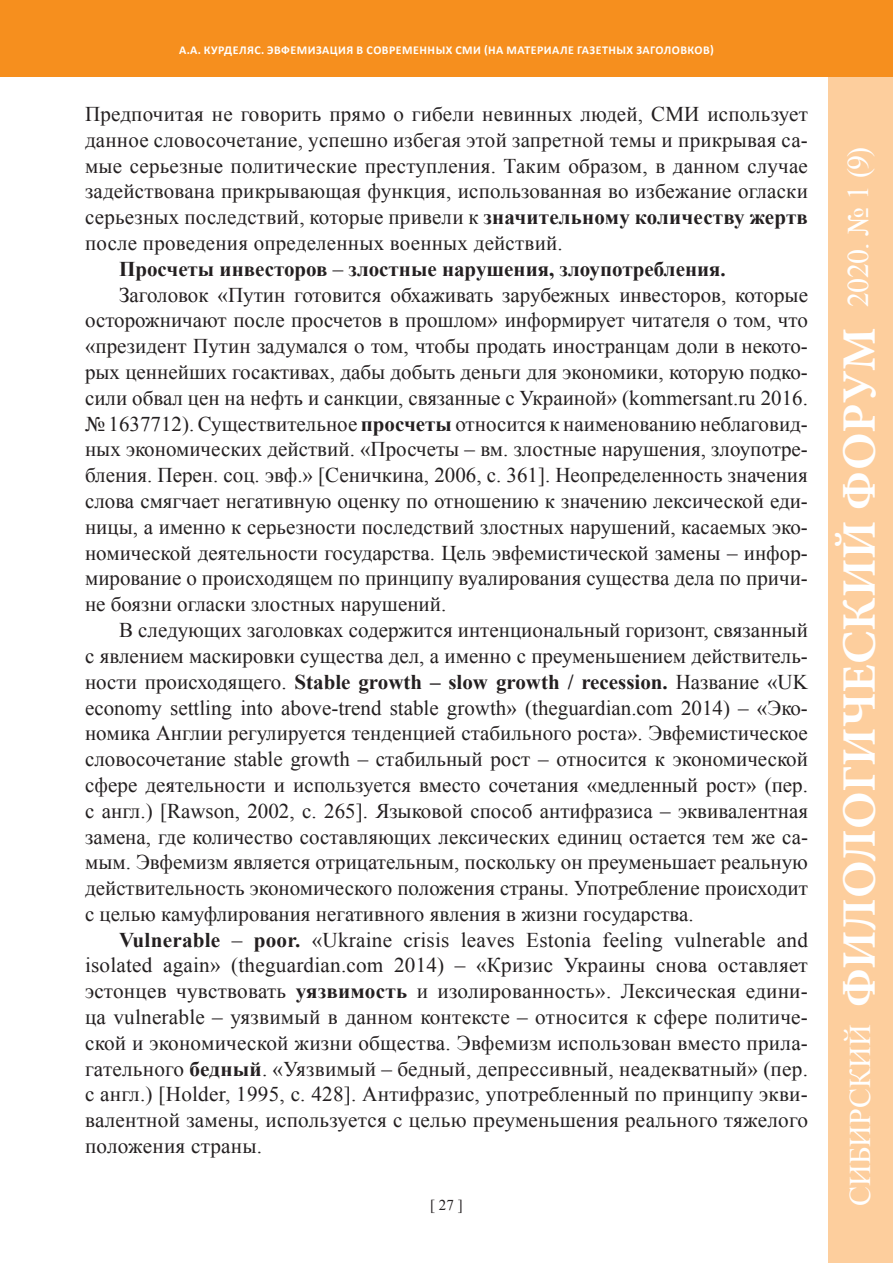
<style>
.page{position:relative;width:893px;height:1263px;background:#fff}
.page>*{position:absolute;margin:0;border:0;box-sizing:border-box;transform-origin:0 0}
.t1{font:700 48px "Minion Pro";color:#fff}
.t2{font:30px "Times New Roman";letter-spacing:-.005em;color:#fff}
.t3{font:21px "Times New Roman";color:#231f20}
.t4{font:700 21px "Times New Roman";color:#231f20}
.t5{font:15px "Times New Roman";color:#231f20}
.t6{font:700 12px "Calibri";letter-spacing:.04em;color:#fff}
.s1{font-weight:700}
.s2{font-weight:400}
</style>
<div class="page">
<div style="left:828px;top:0;width:65px;height:1263px;background:#fdce9d"></div>
<div style="left:0;top:0;width:893px;height:77px;background:#f68f1e"></div>
<p class="t6" style="left:179px;top:43px;width:54px">А.А. Курделяс</p>
<p class="t6" style="left:261px;top:43px;width:454px">. ЭВФЕМИЗАЦИЯ В СОВРЕМЕННЫХ СМИ (НА МАТЕРИАЛЕ ГАЗЕТНЫХ ЗАГОЛОВКОВ)</p>
<p class="t3" style="left:85px;top:100px;width:724px">Предпочитая не говорить прямо о гибели невинных людей, СМИ использует</p>
<p class="t3" style="left:85px;top:126px;width:724px">данное словосочетание, успешно избегая этой запретной темы и прикрывая са-</p>
<p class="t3" style="left:85px;top:151px;width:724px">мые серьезные политические преступления. Таким образом, в данном случае</p>
<p class="t3" style="left:85px;top:177px;width:724px">задействована прикрывающая функция, использованная во избежание огласки</p>
<p class="t3" style="left:85px;top:203px;width:724px">серьезных последствий, которые привели к <span class="s1">значительному количеству жертв</span></p>
<p class="t3" style="left:85px;top:229px;width:479px">после проведения определенных военных действий.</p>
<p class="t4" style="left:119px;top:254px;width:608px">Просчеты инвесторов <span class="s2">–</span> злостные нарушения, злоупотребления.</p>
<p class="t3" style="left:119px;top:280px;width:690px">Заголовок «Путин готовится обхаживать зарубежных инвесторов, которые</p>
<p class="t3" style="left:85px;top:306px;width:724px">осторожничают после просчетов в прошлом» информирует читателя о том, что</p>
<p class="t3" style="left:85px;top:332px;width:724px">«президент Путин задумался о том, чтобы продать иностранцам доли в некото-</p>
<p class="t3" style="left:85px;top:358px;width:724px">рых ценнейших госактивах, дабы добыть деньги для экономики, которую подко-</p>
<p class="t3" style="left:85px;top:384px;width:724px">сили обвал цен на нефть и санкции, связанные с Украиной» (kommersant.ru 2016.</p>
<p class="t3" style="left:85px;top:409px;width:724px">№ 1637712). Существительное <span class="s1">просчеты</span> относится к наименованию неблаговид-</p>
<p class="t3" style="left:85px;top:435px;width:724px">ных экономических действий. «Просчеты – вм. злостные нарушения, злоупотре-</p>
<p class="t3" style="left:85px;top:461px;width:724px">бления. Перен. соц. эвф.» [Сеничкина, 2006, с. 361]. Неопределенность значения</p>
<p class="t3" style="left:85px;top:487px;width:724px">слова смягчает негативную оценку по отношению к значению лексической еди-</p>
<p class="t3" style="left:85px;top:513px;width:724px">ницы, а именно к серьезности последствий злостных нарушений, касаемых эко-</p>
<p class="t3" style="left:85px;top:538px;width:724px">номической деятельности государства. Цель эвфемистической замены – инфор-</p>
<p class="t3" style="left:85px;top:564px;width:724px">мирование о происходящем по принципу вуалирования существа дела по причи-</p>
<p class="t3" style="left:85px;top:590px;width:363px">не боязни огласки злостных нарушений.</p>
<p class="t3" style="left:119px;top:616px;width:690px">В следующих заголовках содержится интенциональный горизонт, связанный</p>
<p class="t3" style="left:85px;top:642px;width:724px">с явлением маскировки существа дел, а именно с преуменьшением действитель-</p>
<p class="t4" style="left:85px;top:667px;width:724px"><span class="s2">ности происходящего.</span> Stable growth – slow growth / recession. <span class="s2">Название «UK</span></p>
<p class="t3" style="left:85px;top:693px;width:724px">economy settling into above-trend stable growth» (theguardian.com 2014) – «Эко-</p>
<p class="t3" style="left:85px;top:719px;width:724px">номика Англии регулируется тенденцией стабильного роста». Эвфемистическое</p>
<p class="t3" style="left:85px;top:745px;width:724px">словосочетание stable growth – стабильный рост – относится к экономической</p>
<p class="t3" style="left:85px;top:771px;width:724px">сфере деятельности и используется вместо сочетания «медленный рост» (пер.</p>
<p class="t3" style="left:85px;top:797px;width:724px">с англ.) [Rawson, 2002, с. 265]. Языковой способ антифразиса – эквивалентная</p>
<p class="t3" style="left:85px;top:822px;width:724px">замена, где количество составляющих лексических единиц остается тем же са-</p>
<p class="t3" style="left:85px;top:848px;width:724px">мым. Эвфемизм является отрицательным, поскольку он преуменьшает реальную</p>
<p class="t3" style="left:85px;top:874px;width:724px">действительность экономического положения страны. Употребление происходит</p>
<p class="t3" style="left:85px;top:900px;width:610px">с целью камуфлирования негативного явления в жизни государства.</p>
<p class="t3" style="left:119px;top:925px;width:690px"><span class="s1">Vulnerable</span> – <span class="s1">poor.</span> «Ukraine crisis leaves Estonia feeling vulnerable and</p>
<p class="t3" style="left:85px;top:951px;width:724px">isolated again» (theguardian.com 2014) – «Кризис Украины снова оставляет</p>
<p class="t3" style="left:85px;top:977px;width:724px">эстонцев чувствовать <span class="s1">уязвимость</span> и изолированность». Лексическая едини-</p>
<p class="t3" style="left:85px;top:1003px;width:724px">ца vulnerable – уязвимый в данном контексте – относится к сфере политиче-</p>
<p class="t3" style="left:85px;top:1029px;width:724px">ской и экономической жизни общества. Эвфемизм использован вместо прила-</p>
<p class="t3" style="left:85px;top:1054px;width:724px">гательного <span class="s1">бедный</span>. «Уязвимый – бедный, депрессивный, неадекватный» (пер.</p>
<p class="t3" style="left:85px;top:1080px;width:724px">с англ.) [Holder, 1995, с. 428]. Антифразис, употребленный по принципу экви-</p>
<p class="t3" style="left:85px;top:1106px;width:724px">валентной замены, используется с целью преуменьшения реального тяжелого</p>
<p class="t3" style="left:85px;top:1132px;width:179px">положения страны.</p>
<p class="t5" style="left:430px;top:1194px;width:34px">[ 27 ]</p>
<h2 class="t2" style="left:838px;top:307px;width:161px;rotate:-90deg">2020. № 1 (9)</h2>
<h1 class="t1" style="left:831px;top:1007px;width:681px;rotate:-90deg">ФИЛОЛОГИЧЕСКИЙ ФОРУМ</h1>
<h2 class="t2" style="left:840px;top:1206px;width:183px;rotate:-90deg">СИБИРСКИЙ</h2>
</div>
